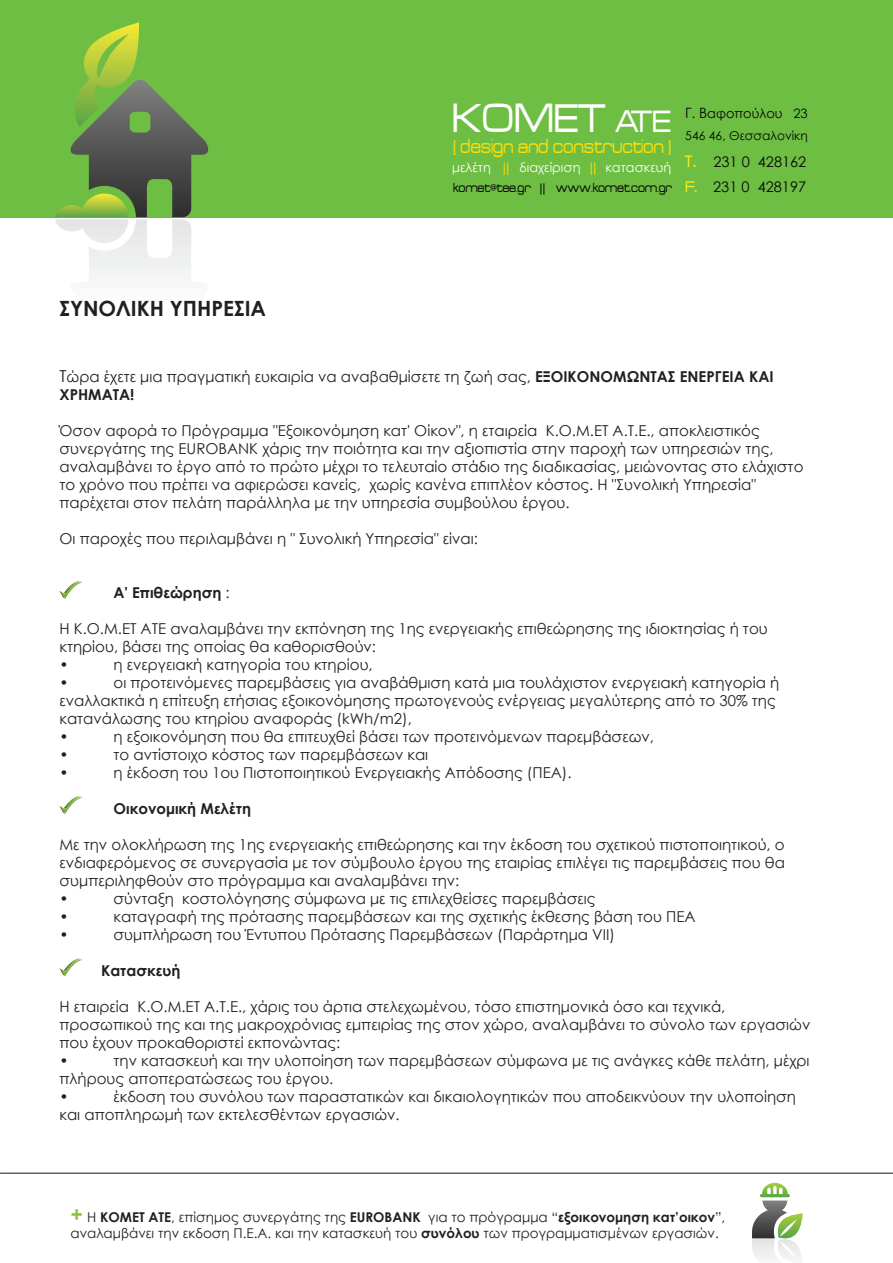
<style>
.page{position:relative;width:893px;height:1263px;background:#fff}
.page>*{position:absolute;margin:0;border:0;box-sizing:border-box;transform-origin:0 0}
.t1{font:44.4px "Acens";color:#fff;scale:.91 1}
.t2{font:700 21px "Century Gothic";color:#231f20}
.t3{font:18.3px "Acens";color:#fbde07}
.t4{font:15px/18px "Century Gothic";color:#231f20}
.t5{font:700 15px "Century Gothic";color:#231f20}
.t6{font:14.55px "Century Gothic";color:#070807}
.t7{font:13.5px/16.2px "Century Gothic";color:#231f20}
.t8{font:13.05px "Century Gothic";color:#070807}
.t9{font:12.9px "Century Gothic";color:#fff}
.t10{font:12.15px "Century Gothic";color:#070807}
.t11{font:12px "Acens";color:#040503}
.s1{font-size:34.2px}
.s2{font-family:"Arial";font-size:13.05px;color:#ffdc01}
.s3{font-family:"Arial"}
.s4{font-size:14.25px}
.s5{font-family:"Myriad Pro";font-size:17.1px;color:#f4ec23}
.s6{font-family:"Acens";font-size:29.25px;color:#fbde07}
.s7{font-family:"Acens";font-size:17.1px;color:#f4ec23}
.s8{font-size:16.5px}
.s9{font-weight:700}
.s10{font-weight:400}
.s11{font-weight:700;font-size:21px;color:#8bc63e}
</style>
<div class="page">
<div style="left:0;top:0;width:893px;height:217px;background:#6ebe44"></div>
<hr style="left:0;top:1173px;width:893px;height:1px;background:#231f20">
<svg style="left:752px;top:1183px;width:51px;height:77px"></svg>
<svg style="left:55px;top:22px;width:157px;height:256px"></svg>
<svg style="left:59px;top:796px;width:24px;height:18px"></svg>
<svg style="left:59px;top:581px;width:24px;height:18px"></svg>
<svg style="left:59px;top:958px;width:24px;height:18px"></svg>
<h2 class="t2" style="left:60px;top:292px;width:208px">ΣΥΝΟΛΙΚΗ ΥΠΗΡΕΣΙΑ</h2>
<h1 class="t1" style="left:452px;top:95px;width:242px">KOMET <span class="s1">ATE</span></h1>
<p class="t3" style="left:453px;top:138px;width:219px">[ design and construction ]</p>
<p class="t9" style="left:452px;top:158px;width:220px">μελέτη <span class="s2">||</span> διαχείριση <span class="s2">||</span> κατασκευή</p>
<p class="t11" style="left:453px;top:182px;width:220px">komet@tee.gr <span class="s3">||</span> www.komet.com.gr</p>
<p class="t8" style="left:685px;top:104px;width:124px"><span class="s4">Γ</span>. <span class="s4">Β</span>αφοπούλου 23</p>
<p class="t6" style="left:685px;top:151px;width:123px"><span class="s5">Τ</span><span class="s6">.</span> 231 0 428162</p>
<p class="t10" style="left:685px;top:127px;width:124px">546 46, Θεσσαλονίκη</p>
<p class="t6" style="left:685px;top:176px;width:122px"><span class="s7">F</span><span class="s5">.</span> 231 0 428197</p>
<p class="t4" style="left:60px;top:367px;width:716px"><span class="s8">Τ</span>ώρα έχετε μια πραγματική ευκαιρία να αναβαθμίσετε τη ζωή σας, <span class="s9">ΕΞΟΙΚΟΝΟΜΩΝΤΑΣ ΕΝΕΡΓΕΙΑ ΚΑΙ<br>ΧΡΗΜΑΤΑ!</span></p>
<p class="t4" style="left:60px;top:421px;width:745px">Όσον αφορά το Πρόγραμμα "Εξοικονόμηση κατ' Οίκον", η εταιρεία Κ.Ο.Μ.ΕΤ Α.Τ.Ε., αποκλειστικός συνεργάτης της EUROBANK χάρις την ποιότητα και την αξιοπιστία στην παροχή των υπηρεσιών της, αναλαμβάνει το έργο από το πρώτο μέχρι το τελευταίο στάδιο της διαδικασίας, μειώνοντας στο ελάχιστο το χρόνο που πρέπει να αφιερώσει κανείς, χωρίς κανένα επιπλέον κόστος. Η "Συνολική Υπηρεσία" παρέχεται στον πελάτη παράλληλα με την υπηρεσία συμβούλου έργου.</p>
<p class="t4" style="left:60px;top:529px;width:420px">Οι παροχές που περιλαμβάνει η " Συνολική Υπηρεσία" είναι:</p>
<p class="t5" style="left:114px;top:581px;width:118px">Α' Επιθεώρηση <span class="s10">:</span></p>
<p class="t4" style="left:60px;top:619px;width:710px">Η Κ.Ο.Μ.ΕΤ ΑΤΕ αναλαμβάνει την εκπόνηση της 1ης ενεργειακής επιθεώρησης της ιδιοκτησίας ή του κτηρίου, βάσει της οποίας θα καθορισθούν:<br>•</p>
<p class="t4" style="left:114px;top:655px;width:261px">η ενεργειακή κατηγορία του κτηρίου,</p>
<p class="t4" style="left:60px;top:673px;width:721px;text-indent:54px">οι προτεινόμενες παρεμβάσεις για αναβάθμιση κατά μια τουλάχιστον ενεργειακή κατηγορία ή εναλλακτικά η επίτευξη ετήσιας εξοικονόμησης πρωτογενούς ενέργειας μεγαλύτερης από το 30% της κατανάλωσης του κτηρίου αναφοράς (kWh/m2),<br>•</p>
<p class="t4" style="left:60px;top:673px;width:11px">•</p>
<p class="t4" style="left:114px;top:727px;width:542px">η εξοικονόμηση που θα επιτευχθεί βάσει των προτεινόμενων παρεμβάσεων,</p>
<p class="t4" style="left:60px;top:745px;width:11px">•</p>
<p class="t4" style="left:114px;top:745px;width:316px">το αντίστοιχο κόστος των παρεμβάσεων και</p>
<p class="t4" style="left:60px;top:763px;width:11px">•</p>
<p class="t4" style="left:114px;top:763px;width:460px">η έκδοση του 1ου Πιστοποιητικού Ενεργειακής Απόδοσης (ΠΕΑ).</p>
<p class="t5" style="left:114px;top:797px;width:139px">Οικονομική Μελέτη</p>
<p class="t4" style="left:60px;top:835px;width:727px">Με την ολοκλήρωση της 1ης ενεργειακής επιθεώρησης και την έκδοση του σχετικού πιστοποιητικού, ο ενδιαφερόμενος σε συνεργασία με τον σύμβουλο έργου της εταιρίας επιλέγει τις παρεμβάσεις που θα συμπεριληφθούν στο πρόγραμμα και αναλαμβάνει την:<br>•</p>
<p class="t4" style="left:114px;top:889px;width:484px">σύνταξη κοστολόγησης σύμφωνα με τις επιλεχθείσες παρεμβάσεις</p>
<p class="t4" style="left:60px;top:907px;width:11px">•</p>
<p class="t4" style="left:114px;top:907px;width:584px">καταγραφή της πρότασης παρεμβάσεων και της σχετικής έκθεσης βάση του ΠΕΑ</p>
<p class="t4" style="left:60px;top:925px;width:11px">•</p>
<p class="t4" style="left:114px;top:925px;width:503px">συμπλήρωση του Έντυπου Πρότασης Παρεμβάσεων (Παράρτημα VII)</p>
<p class="t5" style="left:101px;top:959px;width:81px">Κατασκευή</p>
<p class="t4" style="left:60px;top:997px;width:752px">Η εταιρεία Κ.Ο.Μ.ΕΤ Α.Τ.Ε., χάρις του άρτια στελεχωμένου, τόσο επιστημονικά όσο και τεχνικά, προσωπικού της και της μακροχρόνιας εμπειρίας της στον χώρο, αναλαμβάνει το σύνολο των εργασιών που έχουν προκαθοριστεί εκπονώντας:<br>•</p>
<p class="t4" style="left:60px;top:1051px;width:752px;text-indent:54px">την κατασκευή και την υλοποίηση των παρεμβάσεων σύμφωνα με τις ανάγκες κάθε πελάτη, μέχρι πλήρους αποπερατώσεως του έργου.<br>•</p>
<p class="t4" style="left:60px;top:1087px;width:738px;text-indent:54px">έκδοση του συνόλου των παραστατικών και δικαιολογητικών που αποδεικνύουν την υλοποίηση και αποπληρωμή των εκτελεσθέντων εργασιών.</p>
<p class="t7" style="left:70px;top:1208px;width:656px"><span class="s11">+</span> Η <span class="s9">ΚΟΜΕΤ ΑΤΕ</span>, επίσημος συνεργάτης της <span class="s9">EUROBANK</span> για το πρόγραμμα “<span class="s9">εξοικονομηση κατ’οικον</span>”, αναλαμβάνει την εκδοση Π.Ε.Α. και την κατασκευή του <span class="s9">συνόλου</span> των προγραμματισμένων εργασιών.</p>
</div>
